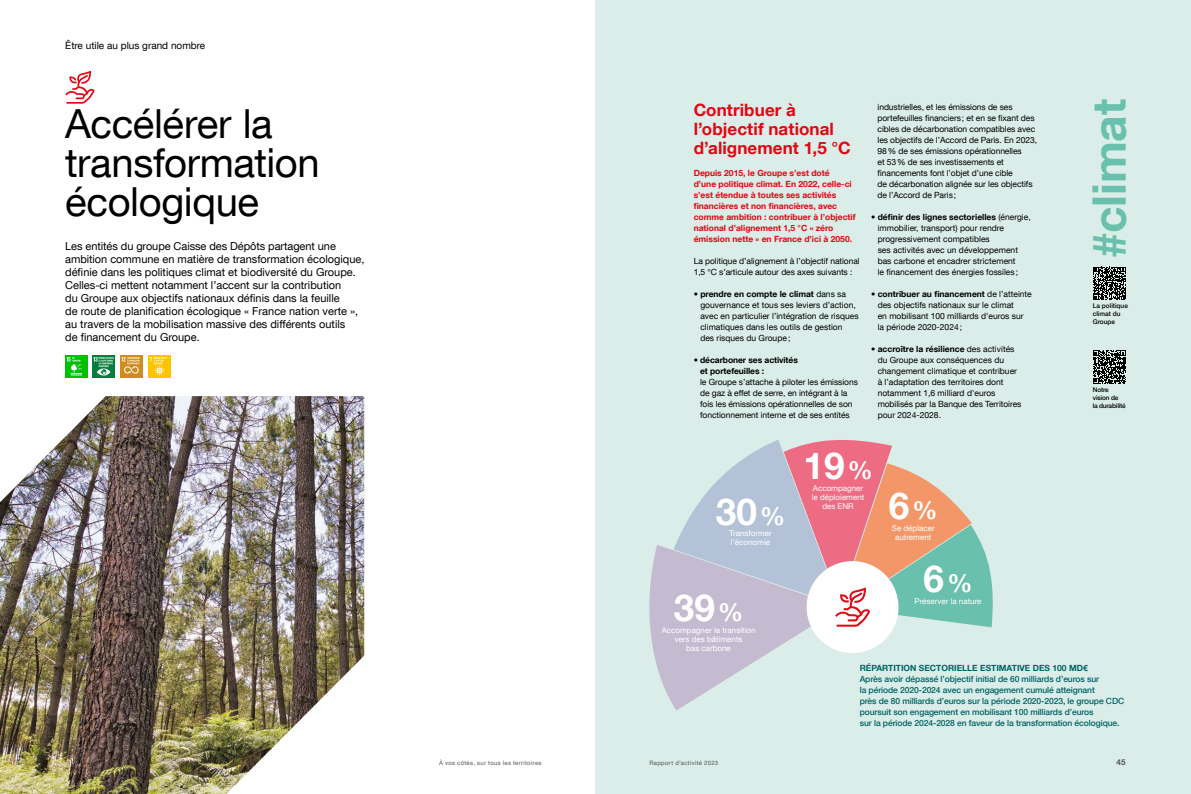
<style>
.page{position:relative;width:1191px;height:794px;background:#fff}
.page>*{position:absolute;margin:0;border:0;box-sizing:border-box;transform-origin:0 0}
.t1{font:700 46.2px "Helvetica Neue LT Com";letter-spacing:-.005em;color:#69c0ac}
.t2{font:40px/39px "Helvetica Neue LT Com";letter-spacing:-.01em;color:#000}
.t3{font:700 37px "Helvetica Neue LT Com";color:#fff}
.t4{font:700 25px "Helvetica Neue LT Com";color:#fff}
.t5{font:700 17px/19px "Helvetica Neue LT Com";letter-spacing:.005em;color:#e30613}
.t6{font:11px/13px "Helvetica Neue LT Com";color:#000}
.t7{font:10px "Helvetica Neue LT Com";color:#000}
.t8{font:8.5px/11px "Helvetica Neue LT Com";letter-spacing:-.01em;color:#000}
.t9{font:500 8.5px/11px "Helvetica Neue LT Com";letter-spacing:-.01em;color:#006265}
.t10{font:700 8.5px/11px "Helvetica Neue LT Com";color:#e30613}
.t11{font:700 8.5px "Helvetica Neue LT Com";color:#006265}
.t12{font:700 8.5px/11px "Helvetica Neue LT Com";letter-spacing:-.01em;color:#000}
.t13{font:8px/9px "Helvetica Neue LT Com";color:#fff;text-align:center}
.t14{font:700 8px "Helvetica Neue LT Com";color:#575756}
.t15{font:500 6.5px/8px "Helvetica Neue LT Com";color:#000}
.t16{font:500 6.5px/8px "Helvetica Neue LT Com";letter-spacing:-.02em;color:#000}
.t17{font:6px "Helvetica Neue LT Com";letter-spacing:.055em;color:#575756}
.s1{font-weight:700}
.s2{font-weight:400}
.s3{font-size:25px}
</style>
<div class="page">
<div style="left:595px;top:0;width:596px;height:794px;background:#daede8"></div>
<img style="left:65px;top:355px;width:22px;height:22px">
<img style="left:93px;top:355px;width:22px;height:22px">
<img style="left:121px;top:355px;width:22px;height:22px">
<img style="left:148px;top:355px;width:22px;height:22px">
<svg style="left:649px;top:439px;width:344px;height:271px"></svg>
<svg style="left:65px;top:71px;width:29px;height:33px"></svg>
<svg style="left:1093px;top:267px;width:33px;height:33px"></svg>
<svg style="left:1093px;top:350px;width:33px;height:34px"></svg>
<img style="left:0;top:396px;width:364px;height:398px">
<p class="t7" style="left:65px;top:39px;width:142px">Être utile au plus grand nombre</p>
<h2 class="t2" style="left:65px;top:103px;width:256px">Accélérer la transformation écologique</h2>
<p class="t6" style="left:65px;top:239px;width:301px">Les entités du groupe Caisse des Dépôts partagent une ambition commune en matière de transformation écologique, définie dans les politiques climat et biodiversité du Groupe.<br>Celles-ci mettent notamment l’accent sur la contribution<br>du Groupe aux objectifs nationaux définis dans la feuille<br>de route de planification écologique « France nation verte », au travers de la mobilisation massive des différents outils<br>de financement du Groupe.</p>
<h3 class="t5" style="left:693px;top:100px;width:159px">Contribuer à l’objectif national d’alignement 1,5 °C</h3>
<p class="t8" style="left:877px;top:101px;width:161px">industrielles, et les émissions de ses portefeuilles financiers; et en se fixant des cibles de décarbonation compatibles avec les objectifs de l’Accord de Paris. En 2023, 98% de ses émissions opérationnelles<br>et 53% de ses investissements et financements font l’objet d’une cible<br>de décarbonation alignée sur les objectifs de l’Accord de Paris;</p>
<p class="t8" style="left:877px;top:211px;width:155px;text-indent:-7px">• <span class="s1">définir des lignes sectorielles</span> (énergie, immobilier, transport) pour rendre progressivement compatibles<br>ses activités avec un développement bas carbone et encadrer strictement<br>le financement des énergies fossiles ;</p>
<p class="t8" style="left:877px;top:288px;width:156px;text-indent:-7px">• <span class="s1">contribuer au financement</span> de l’atteinte des objectifs nationaux sur le climat<br>en mobilisant 100 milliards d'euros sur la période 2020-2024;</p>
<p class="t8" style="left:877px;top:343px;width:145px;text-indent:-7px">• <span class="s1">accroître la résilience</span> des activités du Groupe aux conséquences du changement climatique et contribuer à l’adaptation des territoires dont notamment 1,6 milliard d'euros mobilisés par la Banque des Territoires pour 2024-2028.</p>
<p class="t10" style="left:693px;top:167px;width:163px">Depuis 2015, le Groupe s’est doté<br>d’une politique climat. En 2022, celle-ci s’est étendue à toutes ses activités financières et non financières, avec comme ambition : contribuer à l’objectif national d’alignement 1,5 °C « zéro émission nette » en France d’ici à 2050.</p>
<p class="t8" style="left:693px;top:255px;width:167px">La politique d’alignement à l’objectif national<br>1,5 °C s’articule autour des axes suivants :</p>
<p class="t8" style="left:700px;top:288px;width:160px;text-indent:-7px">• <span class="s1">prendre en compte le climat</span> dans sa gouvernance et tous ses leviers d’action, avec en particulier l’intégration de risques climatiques dans les outils de gestion<br>des risques du Groupe;</p>
<p class="t12" style="left:700px;top:354px;width:99px;text-indent:-6px"><span class="s2">•</span> décarboner ses activités et portefeuilles :</p>
<p class="t8" style="left:700px;top:376px;width:159px">le Groupe s’attache à piloter les émissions de gaz à effet de serre, en intégrant à la fois les émissions opérationnelles de son fonctionnement interne et de ses entités</p>
<h3 class="t3" style="left:716px;top:488px;width:43px">30</h3>
<p class="t13" style="left:729px;top:529px;width:44px">Transformer</p>
<h3 class="t4" style="left:760px;top:500px;width:26px">%</h3>
<p class="t13" style="left:731px;top:538px;width:41px">l’économie</p>
<h3 class="t3" style="left:803px;top:443px;width:43px">19</h3>
<p class="t13" style="left:813px;top:484px;width:52px">Accompagner</p>
<h3 class="t4" style="left:847px;top:455px;width:26px">%</h3>
<p class="t13" style="left:811px;top:493px;width:54px">le déploiement des ENR</p>
<h3 class="t3" style="left:889px;top:482px;width:22px">6</h3>
<p class="t13" style="left:892px;top:523px;width:44px">Se déplacer</p>
<h3 class="t4" style="left:912px;top:494px;width:26px">%</h3>
<p class="t13" style="left:895px;top:532px;width:38px">autrement</p>
<h3 class="t3" style="left:674px;top:584px;width:71px">39<span class="s3">%</span></h3>
<p class="t13" style="left:674px;top:634px;width:69px">vers des bâtiments bas carbone</p>
<p class="t13" style="left:662px;top:625px;width:95px">Accompagner la transition</p>
<h3 class="t3" style="left:923px;top:555px;width:50px">6<span class="s3">%</span></h3>
<p class="t13" style="left:914px;top:596px;width:68px">Préserver la nature</p>
<h1 class="t1" style="left:1080px;top:258px;width:160px;rotate:-90deg">#climat</h1>
<p class="t15" style="left:1092px;top:301px;width:37px">La politique climat du<br>Groupe</p>
<p class="t16" style="left:1092px;top:385px;width:34px">Notre vision de<br>la durabilité</p>
<p class="t11" style="left:859px;top:663px;width:229px">RÉPARTITION SECTORIELLE ESTIMATIVE DES 100 MD€</p>
<p class="t9" style="left:859px;top:673px;width:266px">Après avoir dépassé l’objectif initial de 60 milliards d’euros sur<br>la période 2020-2024 avec un engagement cumulé atteignant<br>près de 80 milliards d’euros sur la période 2020-2023, le groupe CDC poursuit son engagement en mobilisant 100 milliards d’euros<br>sur la période 2024-2028 en faveur de la transformation écologique.</p>
<p class="t17" style="left:439px;top:759px;width:104px">À vos côtés, sur tous les territoires</p>
<p class="t17" style="left:649px;top:759px;width:70px">Rapport d’activité 2023</p>
<p class="t14" style="left:1116px;top:757px;width:11px">45</p>
</div>
